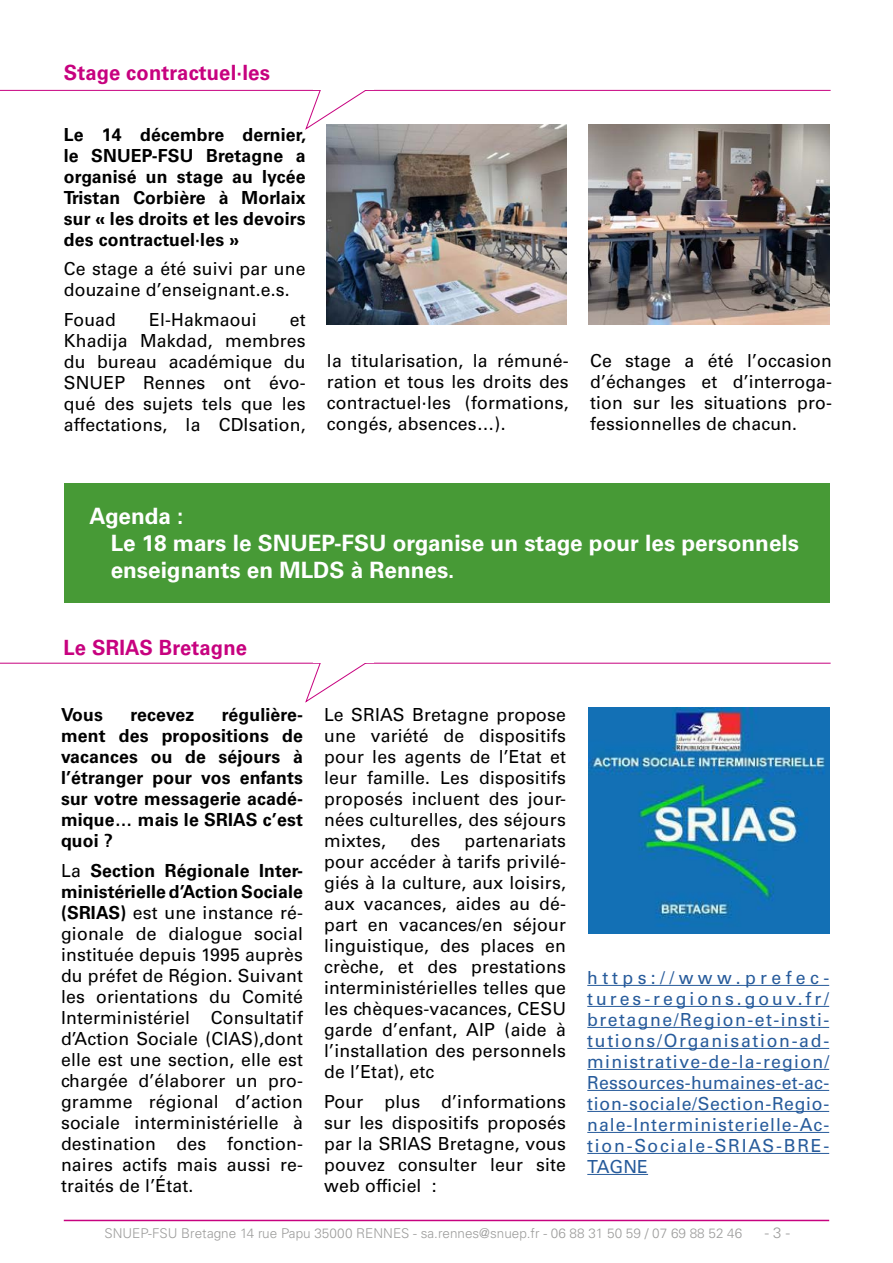
<style>
.page{position:relative;width:893px;height:1263px;background:#fff}
.page>*{position:absolute;margin:0;border:0;box-sizing:border-box;transform-origin:0 0}
.t1{font:700 22.5px/27px "Univers LT Std";color:#fff}
.t2{font:700 21px "Univers LT Std";letter-spacing:.01em;color:#c7027f;scale:.96 1}
.t3{font:18px/21px "Univers LT Std";letter-spacing:.01em;color:#000;text-align:justify}
.t4{font:700 18px/21px "Univers LT Std";letter-spacing:.01em;color:#000;text-align:justify}
.t5{font:18px/21px "Univers LT Std";letter-spacing:.055em;color:#275b9b;text-align:justify}
.t6{font:300 15px "Univers LT Std";color:#9d9d9c}
.t7{font:300 13.5px "Univers LT Std";color:#9d9d9c}
.s1{font-weight:700}
</style>
<div class="page">
<hr style="left:64px;top:1220px;width:765px;height:1px;background:#c7027f">
<hr style="left:587px;top:985px;width:242px;height:1px;background:#275b9b">
<hr style="left:587px;top:1006px;width:242px;height:1px;background:#275b9b">
<hr style="left:587px;top:1027px;width:242px;height:1px;background:#275b9b">
<hr style="left:587px;top:1048px;width:242px;height:1px;background:#275b9b">
<hr style="left:587px;top:1069px;width:242px;height:1px;background:#275b9b">
<hr style="left:587px;top:1090px;width:242px;height:1px;background:#275b9b">
<hr style="left:587px;top:1111px;width:242px;height:1px;background:#275b9b">
<hr style="left:587px;top:1132px;width:242px;height:1px;background:#275b9b">
<hr style="left:587px;top:1153px;width:242px;height:1px;background:#275b9b">
<hr style="left:587px;top:1174px;width:61px;height:1px;background:#275b9b">
<hr style="left:0;top:663px;width:831px;height:1px;background:#c7027f">
<svg style="left:304px;top:662px;width:68px;height:41px"></svg>
<div style="left:313px;top:655px;width:60px;height:8px;background:#fff"></div>
<img style="left:588px;top:708px;width:241px;height:226px">
<div style="left:64px;top:483px;width:765px;height:119px;background:#479a36"></div>
<hr style="left:0;top:90px;width:831px;height:1px;background:#c7027f">
<svg style="left:304px;top:89px;width:68px;height:41px"></svg>
<div style="left:313px;top:82px;width:60px;height:8px;background:#fff"></div>
<img style="left:588px;top:124px;width:241px;height:200px">
<img style="left:326px;top:124px;width:241px;height:200px">
<p class="t2" style="left:64px;top:60px;width:217px">Stage contractuel·les</p>
<p class="t4" style="left:64px;top:124px;width:244px">Le 14 décembre dernier, le SNUEP-FSU Bretagne a organisé un stage au lycée Tristan Corbière à Morlaix sur « les droits et les devoirs des contractuel·les »</p>
<p class="t3" style="left:64px;top:258px;width:243px">Ce stage a été suivi par une douzaine d’enseignant.e.s.</p>
<p class="t3" style="left:64px;top:309px;width:54px">Fouad</p>
<p class="t3" style="left:149px;top:309px;width:109px">El-Hakmaoui</p>
<p class="t3" style="left:64px;top:309px;width:243px;text-indent:226px">et Khadija Makdad, membres du bureau académique du SNUEP Rennes ont évo&shy;qué des sujets tels que les affectations, la CDIsation,</p>
<p class="t3" style="left:327px;top:350px;width:243px">la titularisation, la rémuné&shy;ration et tous les droits des contractuel·les (formations, congés, absences…).</p>
<p class="t3" style="left:590px;top:350px;width:243px">Ce stage a été l’occasion d’échanges et d’interroga&shy;tion sur les situations pro&shy;fessionnelles de chacun.</p>
<p class="t1" style="left:111px;top:503px;width:690px;text-indent:-21px">Agenda :<br>Le 18 mars le SNUEP-FSU organise un stage pour les personnels enseignants en MLDS à Rennes.</p>
<p class="t2" style="left:63px;top:635px;width:193px">Le SRIAS Bretagne</p>
<p class="t4" style="left:61px;top:704px;width:243px;text-indent:161px">régulière&shy;ment des propositions de vacances ou de séjours à l’étranger pour vos enfants sur votre messagerie acadé&shy;mique… mais le SRIAS c’est quoi ?</p>
<p class="t3" style="left:61px;top:860px;width:243px">La <span class="s1">Section Régionale Inter&shy;ministérielle d’Action Sociale (SRIAS)</span> est une instance ré&shy;gionale de dialogue social instituée depuis 1995 auprès du préfet de Région. Suivant les orientations du Comité Interministériel Consultatif d’Action Sociale (CIAS),dont elle est une section, elle est chargée d’élaborer un pro&shy;gramme régional d’action sociale interministérielle à destination des fonction&shy;naires actifs mais aussi re&shy;traités de l’État.</p>
<p class="t4" style="left:61px;top:704px;width:43px">Vous</p>
<p class="t4" style="left:131px;top:704px;width:65px">recevez</p>
<p class="t3" style="left:324px;top:704px;width:243px">Le SRIAS Bretagne propose une variété de dispositifs pour les agents de l’Etat et leur famille. Les dispositifs proposés incluent des jour&shy;nées culturelles, des séjours mixtes,</p>
<p class="t3" style="left:410px;top:830px;width:31px">des</p>
<p class="t3" style="left:324px;top:830px;width:243px;text-indent:140px">partenariats pour accéder à tarifs privilé&shy;giés à la culture, aux loisirs, aux vacances, aides au dé&shy;part en vacances/en séjour linguistique, des places en crèche, et des prestations interministérielles telles que les chèques-vacances, CESU garde d’enfant, AIP (aide à l’installation des personnels de l’Etat), etc</p>
<p class="t3" style="left:324px;top:1091px;width:243px">Pour plus d’informations sur les dispositifs proposés par la SRIAS Bretagne, vous pouvez consulter leur site web officiel :</p>
<p class="t5" style="left:587px;top:967px;width:243px">https://www.prefec&shy;tures-regions.gouv.fr/ bretagne/Region-et-insti&shy;tutions/Organisation-ad&shy;ministrative-de-la-region/ Ressources-humaines-et-ac&shy;tion-sociale/Section-Regio&shy;nale-Interministerielle-Ac&shy;tion-Sociale-SRIAS-BRE-TAGNE</p>
<p class="t7" style="left:105px;top:1225px;width:639px">SNUEP-FSU Bretagne 14 rue Papu 35000 RENNES - sa.rennes@snuep.fr - 06 88 31 50 59 / 07 69 88 52 46</p>
<p class="t6" style="left:765px;top:1223px;width:27px">- 3 -</p>
</div>
